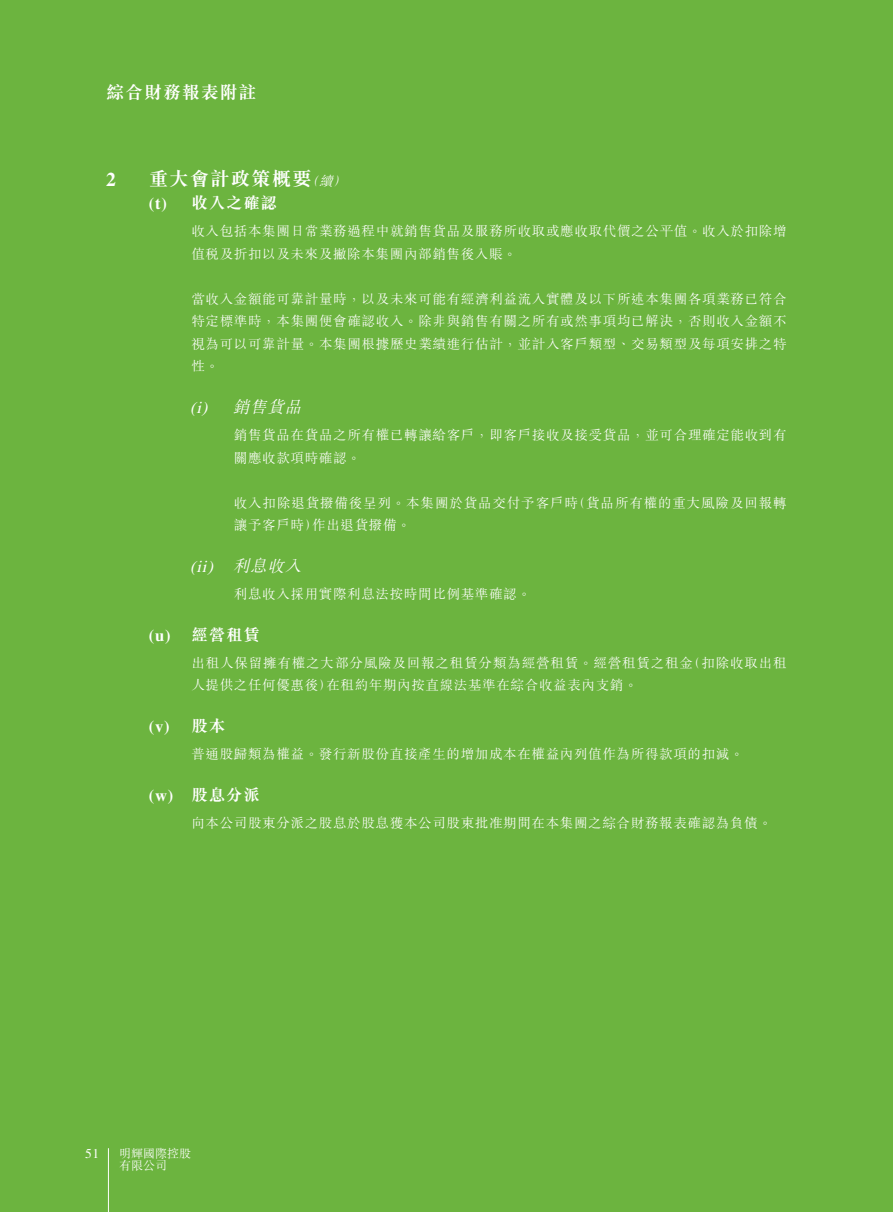
<style>
.page{position:relative;width:893px;height:1212px;background:#6cb43f}
.page>*{position:absolute;margin:0;border:0;box-sizing:border-box;transform-origin:0 0}
.t1{font:700 19.5px "M Sung HK";letter-spacing:.05em;color:#fff}
.t2{font:700 19.5px "Times LT Std";color:#fff}
.t3{font:700 18px "M Sung HK";letter-spacing:.05em;color:#fff}
.t4{font:700 16.5px "M Sung HK";letter-spacing:.05em;color:#fff}
.t5{font:italic 16.5px "Times LT Std";color:#fff}
.t6{font:italic 300 16.5px "M Sung HK";color:#fff}
.t7{font:700 16.5px "Times LT Std";color:#fff}
.t8{font:300 13.5px/22.5px "M Sung HK";letter-spacing:.05em;color:#fff}
.t9{font:13.5px "Times LT Std";color:#fff}
.t10{font:300 12px/12px "M Sung HK";color:#fff}
.s1{font-weight:300;font-style:italic;font-size:13.5px}
.s2{font-family:"Times LT Std"}
.s3{font-family:"Times LT Std";font-weight:400}
.s4{font-family:"M Sung HK";font-weight:300}
.s5{font-family:"M Sung HK"}
</style>
<div class="page">
<hr style="left:108px;top:1148px;width:1px;height:64px;background:#fff">
<p class="t3" style="left:106px;top:80px;width:152px">綜合財務報表附註</p>
<p class="t2" style="left:106px;top:167px;width:11px">2</p>
<p class="t1" style="left:149px;top:165px;width:204px">重大會計政策概要<span class="s1">（續）</span></p>
<p class="t4" style="left:149px;top:192px;width:130px"><span class="s2">(t)</span> 收入之確認</p>
<p class="t8" style="left:191px;top:219px;width:597px">收入包括本集團日常業務過程中就銷售貨品及服務所收取或應收取代價之公平值。收入於扣除增值稅及折扣以及未來及撇除本集團內部銷售後入賬。</p>
<p class="t8" style="left:191px;top:287px;width:597px;text-align:justify">當收入金額能可靠計量時，以及未來可能有經濟利益流入實體及以下所述本集團各項業務已符合特定標準時，本集團便會確認收入。除非與銷售有關之所有或然事項均已解決，否則收入金額不視為可以可靠計量。本集團根據歷史業績進行估計，並計入客戶類型、交易類型及每項安排之特性。</p>
<p class="t6" style="left:190px;top:396px;width:118px"><span class="s3">(i)</span> 銷售貨品</p>
<p class="t8" style="left:234px;top:423px;width:554px">銷售貨品在貨品之所有權已轉讓給客戶，即客戶接收及接受貨品，並可合理確定能收到有關應收款項時確認。</p>
<p class="t8" style="left:234px;top:491px;width:554px">收入扣除退貨撥備後呈列。本集團於貨品交付予客戶時（貨品所有權的重大風險及回報轉讓予客戶時）作出退貨撥備。</p>
<p class="t5" style="left:190px;top:557px;width:118px">(ii) <span class="s4">利息收入</span></p>
<p class="t8" style="left:234px;top:582px;width:298px">利息收入採用實際利息法按時間比例基準確認。</p>
<p class="t4" style="left:149px;top:623px;width:112px"><span class="s2">(u)</span> 經營租賃</p>
<p class="t8" style="left:191px;top:651px;width:597px">出租人保留擁有權之大部分風險及回報之租賃分類為經營租賃。經營租賃之租金（扣除收取出租人提供之任何優惠後）在租約年期內按直線法基準在綜合收益表內支銷。</p>
<p class="t7" style="left:149px;top:717px;width:78px">(v) <span class="s5">股本</span></p>
<p class="t8" style="left:191px;top:742px;width:554px">普通股歸類為權益。發行新股份直接產生的增加成本在權益內列值作為所得款項的扣減。</p>
<p class="t4" style="left:149px;top:783px;width:112px"><span class="s2">(w)</span> 股息分派</p>
<p class="t8" style="left:191px;top:811px;width:582px">向本公司股東分派之股息於股息獲本公司股東批准期間在本集團之綜合財務報表確認為負債。</p>
<p class="t9" style="left:85px;top:1146px;width:16px">51</p>
<p class="t10" style="left:119px;top:1147px;width:73px">明輝國際控股有限公司</p>
</div>
